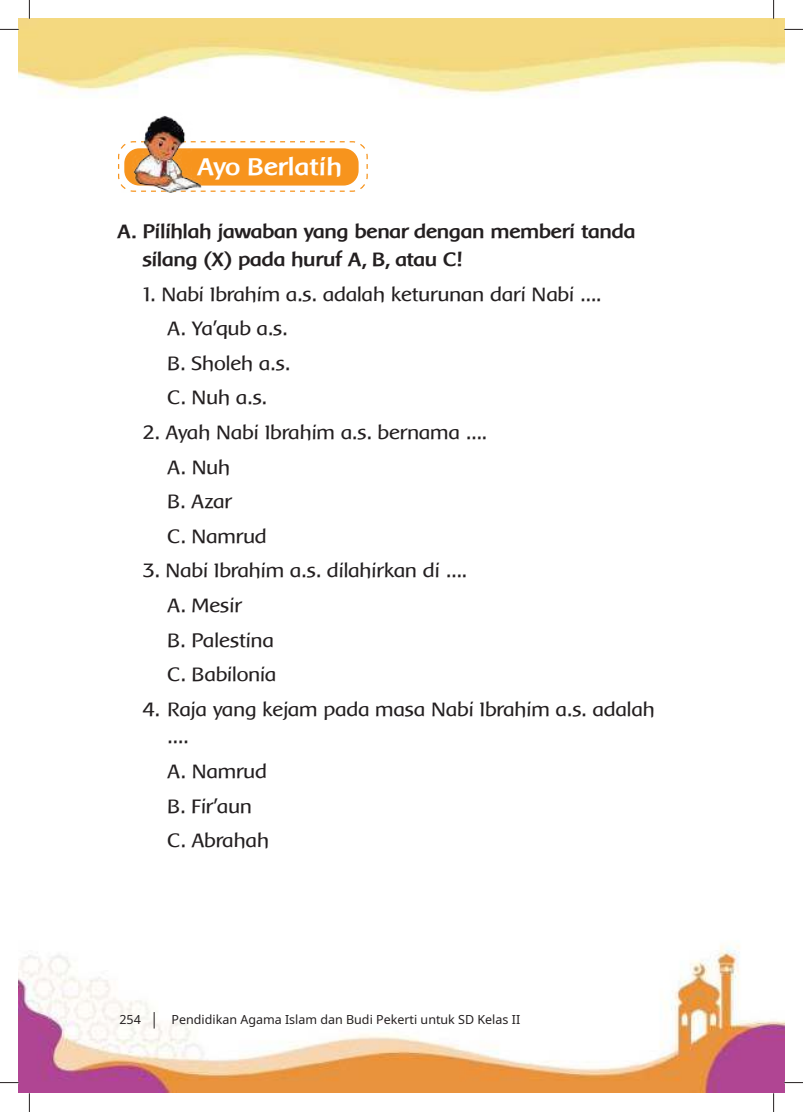
<style>
.page{position:relative;width:803px;height:1112px;background:#fff}
.page>*{position:absolute;margin:0;border:0;box-sizing:border-box;transform-origin:0 0}
.t1{font:700 25px "Baar Metanoia";color:#fff}
.t2{font:20px/34.6px "Baar Metanoia";letter-spacing:-.02em;color:#231f20}
.t3{font:700 20px/27.5px "Baar Metanoia";letter-spacing:-.02em;color:#231f20}
.t4{font:12.5px "Noto Sans";color:#231f20}
</style>
<div class="page">
<img style="left:19px;top:19px;width:754px;height:1073px">
<svg style="left:154px;top:1011px;width:1px;height:17px"></svg>
<img style="left:773px;top:19px;width:11px;height:1073px">
<svg style="left:117px;top:140px;width:251px;height:52px"></svg>
<div style="left:124px;top:148px;width:235px;height:37px;background:#f7941d;border-radius:15px"></div>
<img style="left:122px;top:112px;width:82px;height:80px">
<svg style="left:0;top:29px;width:19px;height:1px"></svg>
<svg style="left:784px;top:29px;width:19px;height:1px"></svg>
<svg style="left:0;top:1081px;width:19px;height:2px"></svg>
<svg style="left:784px;top:1081px;width:19px;height:2px"></svg>
<svg style="left:29px;top:0;width:1px;height:19px"></svg>
<svg style="left:29px;top:1092px;width:1px;height:19px"></svg>
<svg style="left:773px;top:0;width:1px;height:19px"></svg>
<svg style="left:773px;top:1092px;width:1px;height:19px"></svg>
<p class="t1" style="left:198px;top:153px;width:146px">Ayo Berlatih</p>
<p class="t3" style="left:143px;top:218px;width:494px;text-indent:-25px">A. Pilihlah jawaban yang benar dengan memberi tanda silang (X) pada huruf A, B, atau C!</p>
<p class="t2" style="left:168px;top:276px;width:436px;text-indent:-25px">1. Nabi Ibrahim a.s. adalah keturunan dari Nabi ....<br>A. Ya’qub a.s.<br>B. Sholeh a.s.<br>C. Nuh a.s.</p>
<p class="t2" style="left:168px;top:415px;width:321px;text-indent:-25px">2. Ayah Nabi Ibrahim a.s. bernama ....<br>A. Nuh<br>B. Azar<br>C. Namrud</p>
<p class="t2" style="left:168px;top:553px;width:301px;text-indent:-25px">3. Nabi Ibrahim a.s. dilahirkan di ....<br>A. Mesir<br>B. Palestina<br>C. Babilonia</p>
<p class="t2" style="left:168px;top:695px;width:489px;line-height:27.5px;text-indent:-25px">4. Raja yang kejam pada masa Nabi Ibrahim a.s. adalah ....</p>
<p class="t2" style="left:168px;top:753px;width:103px">A. Namrud<br>B. Fir’aun<br>C. Abrahah</p>
<p class="t4" style="left:119px;top:1013px;width:23px">254</p>
<p class="t4" style="left:172px;top:1013px;width:350px">Pendidikan Agama Islam dan Budi Pekerti untuk SD Kelas II</p>
</div>
